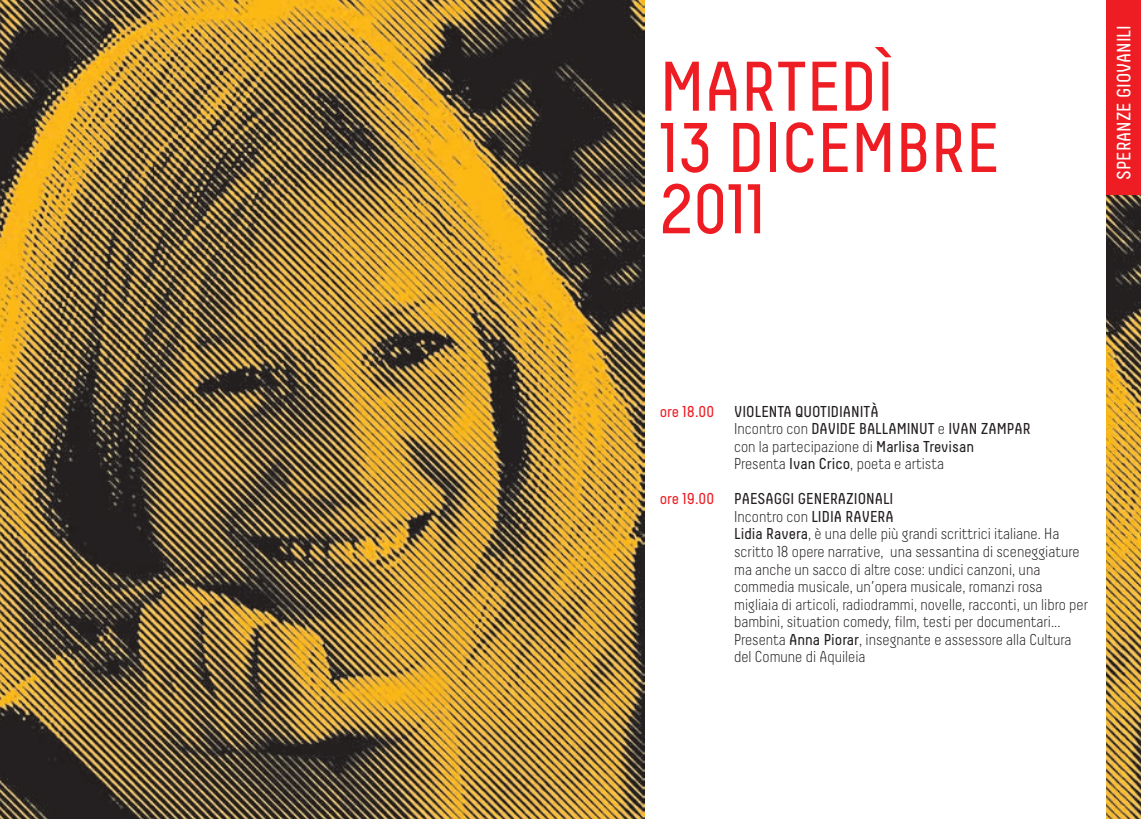
<style>
.page{position:relative;width:1141px;height:819px;background:#fff}
.page>*{position:absolute;margin:0;border:0;box-sizing:border-box;transform-origin:0 0}
.t1{font:70px/61.2px "Decima";color:#ee1d23}
.t2{font:19.25px "Decima";color:#fff}
.t3{font:300 15.75px/17.5px "Decima";color:#231f20}
.t4{font:15.75px/17.5px "Decima";color:#231f20}
.t5{font:15.75px "Decima";color:#ee1d23}
.s1{font-weight:300}
.s2{font-weight:400}
</style>
<div class="page">
<img style="left:0;top:0;width:645px;height:819px">
<img style="left:1106px;top:194px;width:35px;height:625px">
<div style="left:1106px;top:0;width:35px;height:194px;background:#ee1d23"></div>
<h1 class="t1" style="left:660px;top:55px;width:341px">MARTEDÌ<br>13 DICEMBRE<br>2011</h1>
<p class="t2" style="left:1113px;top:180px;width:156px;rotate:-90deg">SPERANZE GIOVANILI</p>
<p class="t5" style="left:660px;top:402px;width:56px">ORE 18.00</p>
<p class="t4" style="left:734px;top:402px;width:298px">VIOLENTA QUOTIDIANITÀ<br><span class="s1">Incontro con</span> DAVIDE BALLAMINUT <span class="s1">e</span> IVAN ZAMPAR <span class="s1">con la partecipazione di</span> MARLISA TREVISAN<br><span class="s1">Presenta</span> I VAN CRICO<span class="s1">, poeta e artista</span></p>
<p class="t5" style="left:660px;top:490px;width:56px">ORE 19.00</p>
<p class="t3" style="left:734px;top:490px;width:355px"><span class="s2">PAESAGGI GENERAZIONALI<br></span>Incontro con <span class="s2">LIDIA RAVERA<br>LIDIA RAVERA</span>, è una delle più grandi scrittrici italiane. Ha scritto 18 opere narrative, una sessantina di sceneggiature ma anche un sacco di altre cose: undici canzoni, una commedia musicale, un’opera musicale, romanzi rosa migliaia di articoli, radiodrammi, novelle, racconti, un libro per bambini, situation comedy, film, testi per documentari...<br>Presenta <span class="s2">ANNA PIORAR</span>, insegnante e assessore alla Cultura del Comune di Aquileia</p>
</div>
